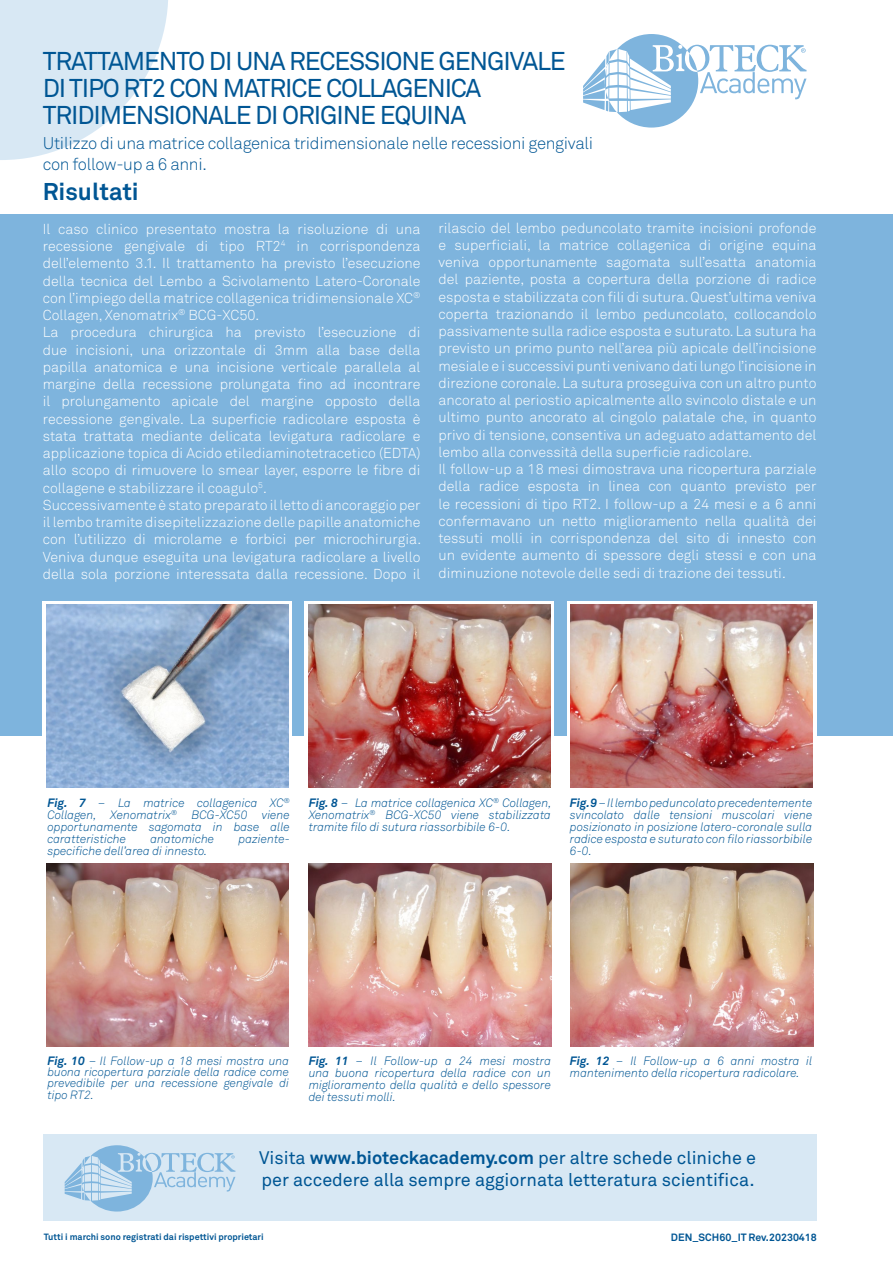
<style>
.page{position:relative;width:893px;height:1263px;background:#fff}
.page>*{position:absolute;margin:0;border:0;box-sizing:border-box;transform-origin:0 0}
.t1{font:25.5px/27px "Akkurat Pro";letter-spacing:-.045em;color:#005694}
.t2{font:700 24px "Akkurat Pro";color:#005694}
.t3{font:18px/21.6px "Akkurat Pro";color:#005694}
.t4{font:16.8px/21px "Akkurat Light Pro";letter-spacing:-.02em;color:#005694}
.t5{font:14.25px/17.2px "Akkurat Light Pro";color:#fff}
.t6{font:italic 12px/12px "Akkurat Light Pro";color:#005694;text-align:justify}
.t7{font:italic 11.85px/11.2px "Akkurat Light Pro";color:#005694;text-align:justify}
.t8{font:700 10.5px "Akkurat Pro";color:#005694}
.t9{font:700 9px "Akkurat Pro";color:#005694}
.s1{font-family:"Akkurat Pro";font-weight:700}
.s2{font-family:"Akkurat Pro";font-weight:700;font-size:12px}
.s3{font-size:12px}
.s4{font-weight:700}
</style>
<div class="page">
<svg style="left:0;top:0;width:168px;height:160px"></svg>
<svg style="left:583px;top:34px;width:223px;height:94px"></svg>
<div style="left:0;top:214px;width:893px;height:522px;background:#7eb4dd"></div>
<div style="left:43px;top:1134px;width:774px;height:86px;background:#d8e8f4"></div>
<svg style="left:65px;top:1145px;width:170px;height:66px"></svg>
<svg style="left:43px;top:601px;width:249px;height:187px;fill:#fff"></svg>
<div style="left:305px;top:601px;width:249px;height:189px;background:#fff"></div>
<div style="left:567px;top:601px;width:249px;height:189px;background:#fff"></div>
<img style="left:571px;top:864px;width:242px;height:182px">
<img style="left:46px;top:604px;width:242px;height:183px">
<img style="left:308px;top:604px;width:243px;height:183px">
<img style="left:570px;top:604px;width:243px;height:183px">
<img style="left:46px;top:864px;width:242px;height:182px">
<img style="left:309px;top:864px;width:242px;height:182px">
<h1 class="t1" style="left:43px;top:48px;width:524px">TRATTAMENTO DI UNA RECESSIONE GENGIVALE<br>DI TIPO RT2 CON MATRICE COLLAGENICA<br>TRIDIMENSIONALE DI ORIGINE EQUINA</h1>
<p class="t4" style="left:43px;top:133px;width:552px">Utilizzo di una matrice collagenica tridimensionale nelle recessioni gengivali con follow-up a 6 anni.</p>
<h2 class="t2" style="left:43px;top:176px;width:98px">Risultati</h2>
<p class="t5" style="left:43px;top:220px;width:380px">Il caso clinico presentato mostra la risoluzione di una recessione gengivale di tipo RT2<sup>4</sup> in corrispondenza dell’elemento 3.1. Il trattamento ha previsto l’esecuzione della tecnica del Lembo a Scivolamento Latero-Coronale con l’impiego della matrice collagenica tridimensionale XC<sup>® </sup>Collagen, Xenomatrix<sup>®</sup> BCG-XC50.<br>La procedura chirurgica ha previsto l’esecuzione di due incisioni, una orizzontale di 3mm alla base della papilla anatomica e una incisione verticale parallela al margine della recessione prolungata fino ad incontrare il prolungamento apicale del margine opposto della recessione gengivale. La superficie radicolare esposta è stata trattata mediante delicata levigatura radicolare e applicazione topica di Acido etilediaminotetracetico (EDTA) allo scopo di rimuovere lo smear layer, esporre le fibre di collagene e stabilizzare il coagulo<sup>5</sup>.<br>Successivamente è stato preparato il letto di ancoraggio per il lembo tramite disepitelizzazione delle papille anatomiche con l’utilizzo di microlame e forbici per microchirurgia.<br>Veniva dunque eseguita una levigatura radicolare a livello della sola porzione interessata dalla recessione. Dopo il</p>
<p class="t5" style="left:438px;top:219px;width:379px">rilascio del lembo peduncolato tramite incisioni profonde e superficiali, la matrice collagenica di origine equina veniva opportunamente sagomata sull’esatta anatomia del paziente, posta a copertura della porzione di radice esposta e stabilizzata con fili di sutura. Quest’ultima veniva coperta trazionando il lembo peduncolato, collocandolo passivamente sulla radice esposta e suturato. La sutura ha previsto un primo punto nell’area più apicale dell’incisione mesiale e i successivi punti venivano dati lungo l’incisione in direzione coronale. La sutura proseguiva con un altro punto ancorato al periostio apicalmente allo svincolo distale e un ultimo punto ancorato al cingolo palatale che, in quanto privo di tensione, consentiva un adeguato adattamento del lembo alla convessità della superficie radicolare.<br>Il follow-up a 18 mesi dimostrava una ricopertura parziale della radice esposta in linea con quanto previsto per le recessioni di tipo RT2. I follow-up a 24 mesi e a 6 anni confermavano un netto miglioramento nella qualità dei tessuti molli in corrispondenza del sito di innesto con un evidente aumento di spessore degli stessi e con una diminuzione notevole delle sedi di trazione dei tessuti.</p>
<p class="t6" style="left:47px;top:797px;width:244px"><span class="s1">Fig. 7</span> – La matrice collagenica XC<sup>® </sup>Collagen, Xenomatrix<sup>®</sup> BCG-XC50 viene opportunamente sagomata in base alle caratteristiche</p>
<p class="t6" style="left:151px;top:833px;width:65px">anatomiche</p>
<p class="t6" style="left:239px;top:833px;width:53px">paziente-</p>
<p class="t6" style="left:47px;top:845px;width:161px">specifiche dell’area di innesto.</p>
<p class="t6" style="left:309px;top:797px;width:244px"><span class="s1">Fig. 8</span> – La matrice collagenica XC<sup>®</sup> Collagen, Xenomatrix<sup>®</sup> BCG-XC50 viene stabilizzata tramite filo di sutura riassorbibile 6-0.</p>
<p class="t6" style="left:570px;top:797px;width:244px"><span class="s1">Fig. 9</span> – Il lembo peduncolato precedentemente svincolato dalle tensioni muscolari viene posizionato in posizione latero-coronale sulla radice esposta e suturato con filo riassorbibile 6-0.</p>
<p class="t7" style="left:47px;top:1055px;width:243px"><span class="s2">Fig. 10</span> <span class="s3">–</span> Il Follow-up a 18 mesi mostra una buona ricopertura parziale della radice come prevedibile per una recessione gengivale di tipo RT2.</p>
<p class="t6" style="left:309px;top:1055px;width:244px"><span class="s1">Fig. 11</span> – Il Follow-up a 24 mesi mostra una buona ricopertura della radice con un miglioramento della qualità e dello spessore dei tessuti molli.</p>
<p class="t6" style="left:570px;top:1055px;width:244px"><span class="s1">Fig. 12</span> – Il Follow-up a 6 anni mostra il mantenimento della ricopertura radicolare.</p>
<p class="t3" style="left:259px;top:1147px;width:498px">Visita <span class="s4">www.bioteckacademy.com</span> per altre schede cliniche e per accedere alla sempre aggiornata letteratura scientifica.</p>
<p class="t9" style="left:44px;top:1231px;width:221px">Tutti i marchi sono registrati dai rispettivi proprietari</p>
<p class="t8" style="left:671px;top:1231px;width:147px">DEN_SCH60_IT Rev.20230418</p>
</div>
